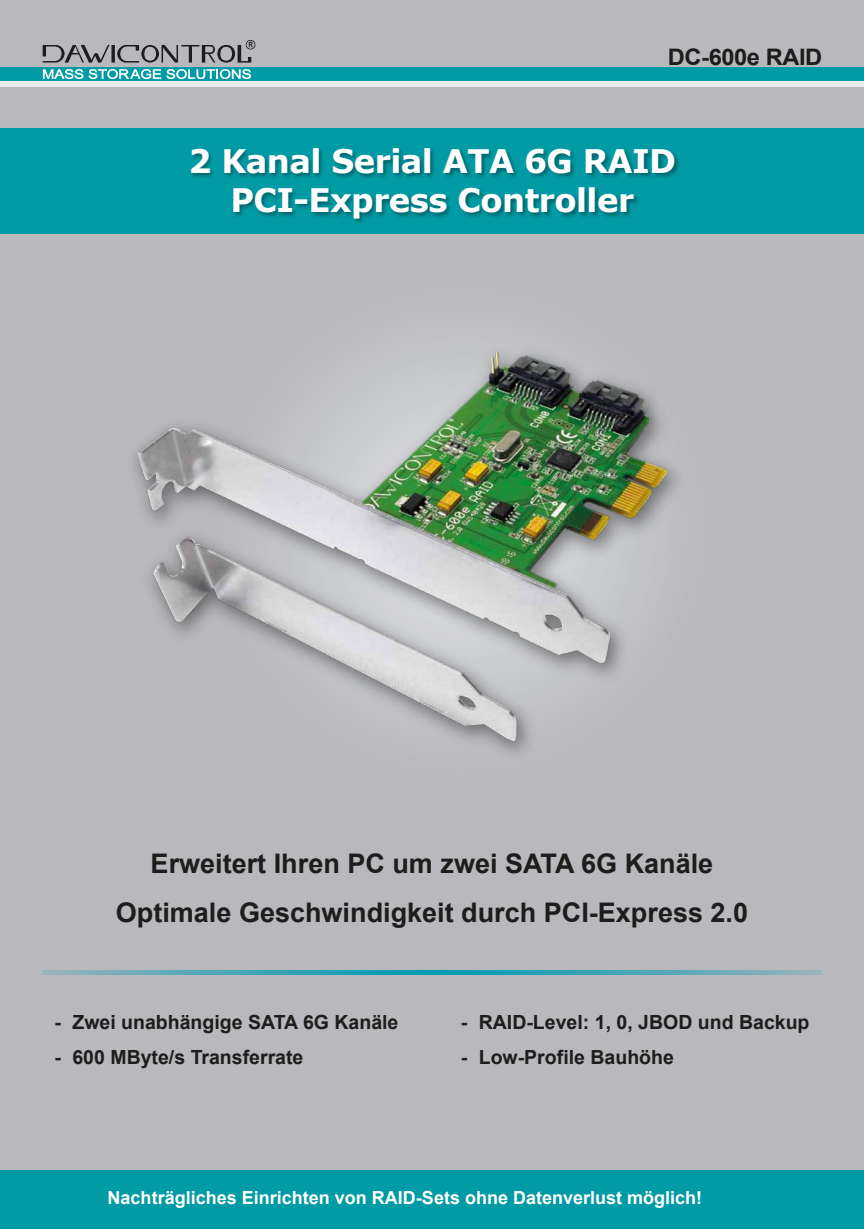
<style>
.page{position:relative;width:864px;height:1229px;background:#fff}
.page>*{position:absolute;margin:0;border:0;box-sizing:border-box;transform-origin:0 0}
.t1{font:700 32.4px/38.8px "Verdana";letter-spacing:-.02em;color:#fff;text-align:center}
.t2{font:700 27px/48.6px "Arial";color:#1d1d1b;text-align:center}
.t3{font:700 22.8px "Arial";letter-spacing:-.02em;color:#1d1d1b;scale:1.04 1}
.t4{font:700 19.5px "Arial";color:#1d1d1b}
.t5{font:700 18px "Arial";color:#fff}
</style>
<div class="page">
<div style="left:0;top:0;width:863px;height:1229px;background:#b9b8bd"></div>
<div style="left:0;top:129px;width:863px;height:105px;background:#009ba4"></div>
<div style="left:0;top:81px;width:863px;height:6px;background:#ededed"></div>
<div style="left:0;top:67px;width:863px;height:14px;background:#009ba4"></div>
<img style="left:192px;top:149px;width:487px;height:74px">
<div style="left:0;top:1171px;width:863px;height:58px;background:#009ba4"></div>
<svg style="left:111px;top:45px;width:4px;height:18px"></svg>
<svg style="left:43px;top:45px;width:66px;height:18px"></svg>
<svg style="left:117px;top:40px;width:138px;height:23px"></svg>
<svg style="left:43px;top:69px;width:208px;height:10px"></svg>
<img style="left:138px;top:351px;width:528px;height:389px">
<svg style="left:42px;top:970px;width:779px;height:4px"></svg>
<p class="t3" style="left:667px;top:42px;width:150px">DC-600e RAID</p>
<h1 class="t1" style="left:188px;top:141px;width:489px">2 Kanal Serial ATA 6G RAID<br>PCI-Express Controller</h1>
<h2 class="t2" style="left:116px;top:840px;width:633px">Erweitert Ihren PC um zwei SATA 6G Kanäle<br>Optimale Geschwindigkeit durch PCI-Express 2.0</h2>
<p class="t4" style="left:54px;top:1009px;width:345px">- Zwei unabhängige SATA 6G Kanäle</p>
<p class="t4" style="left:54px;top:1044px;width:250px">- 600 MByte/s Transferrate</p>
<p class="t4" style="left:460px;top:1009px;width:350px">- RAID-Level: 1, 0, JBOD und Backup</p>
<p class="t4" style="left:460px;top:1044px;width:215px">- Low-Profile Bauhöhe</p>
<p class="t5" style="left:108px;top:1186px;width:596px">Nachträgliches Einrichten von RAID-Sets ohne Datenverlust möglich!</p>
</div>
